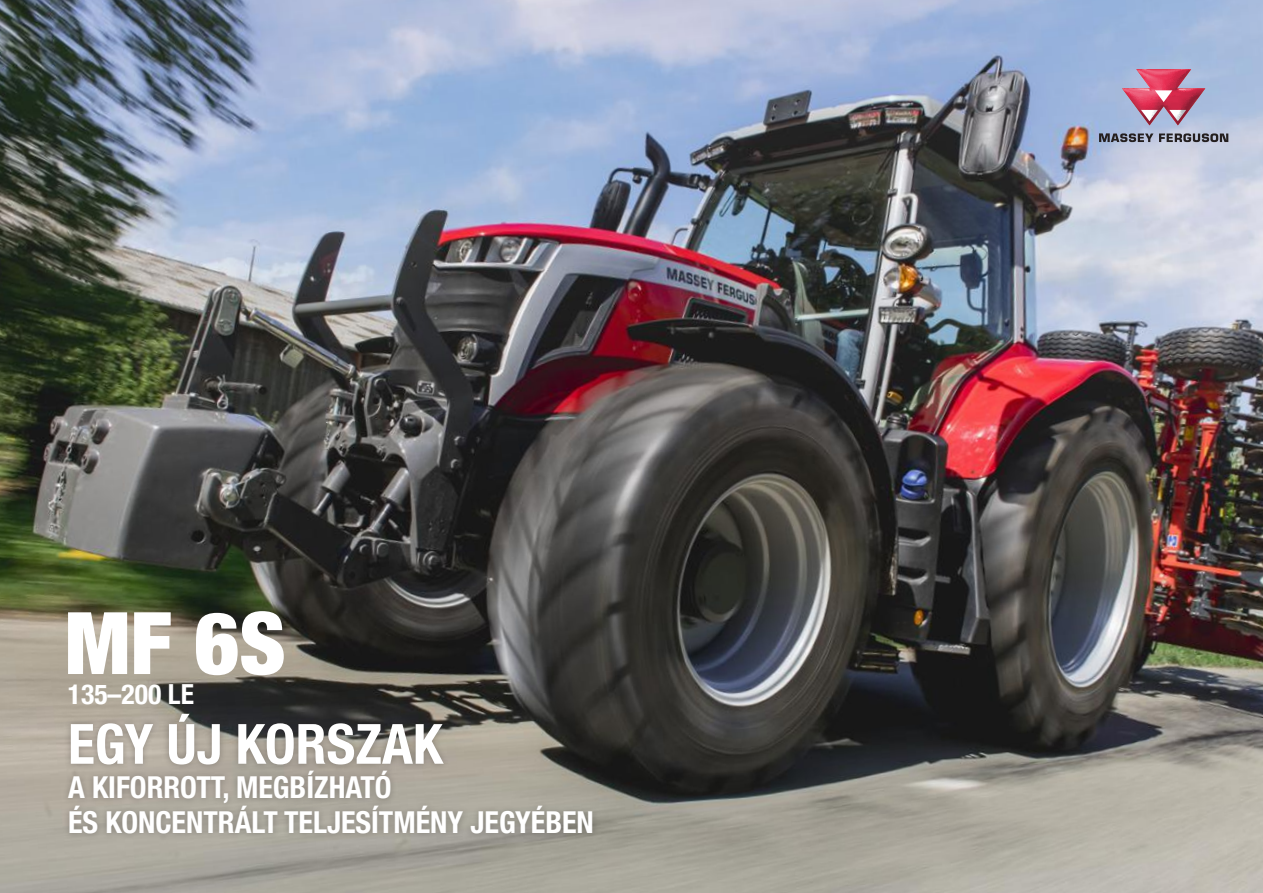
<style>
.page{position:relative;width:1263px;height:893px;background:#fff}
.page>*{position:absolute;margin:0;border:0;box-sizing:border-box;transform-origin:0 0}
.t1{font:900 condensed 86.4px "Helvetica Neue LTW1 G";color:#fff}
.t2{font:700 condensed 55.5px "Helvetica Neue LTW1 G";color:#fff}
.t3{font:700 condensed 30.15px/34.5px "Helvetica Neue LTW1 G";color:#fff}
.t4{font:700 condensed 27.6px "Helvetica Neue LTW1 G";color:#fff}
</style>
<div class="page">
<img style="left:0;top:0;width:1263px;height:893px">
<svg style="left:1099px;top:133px;width:54px;height:9px"></svg>
<svg style="left:1159px;top:133px;width:69px;height:9px"></svg>
<svg style="left:1122px;top:69px;width:83px;height:56px;background:#c27d9a"></svg>
<div style="left:62px;top:706px;width:538px;height:134px;background:#241f1f;opacity:.31"></div>
<h1 class="t1" style="left:65px;top:592px;width:222px">MF 6S</h1>
<p class="t4" style="left:68px;top:678px;width:128px">135–200 LE</p>
<h2 class="t2" style="left:68px;top:711px;width:376px">EGY ÚJ KORSZAK</h2>
<p class="t3" style="left:68px;top:770px;width:527px">A KIFORROTT, MEGBÍZHATÓ<br>ÉS KONCENTRÁLT TELJESÍTMÉNY JEGYÉBEN</p>
</div>
